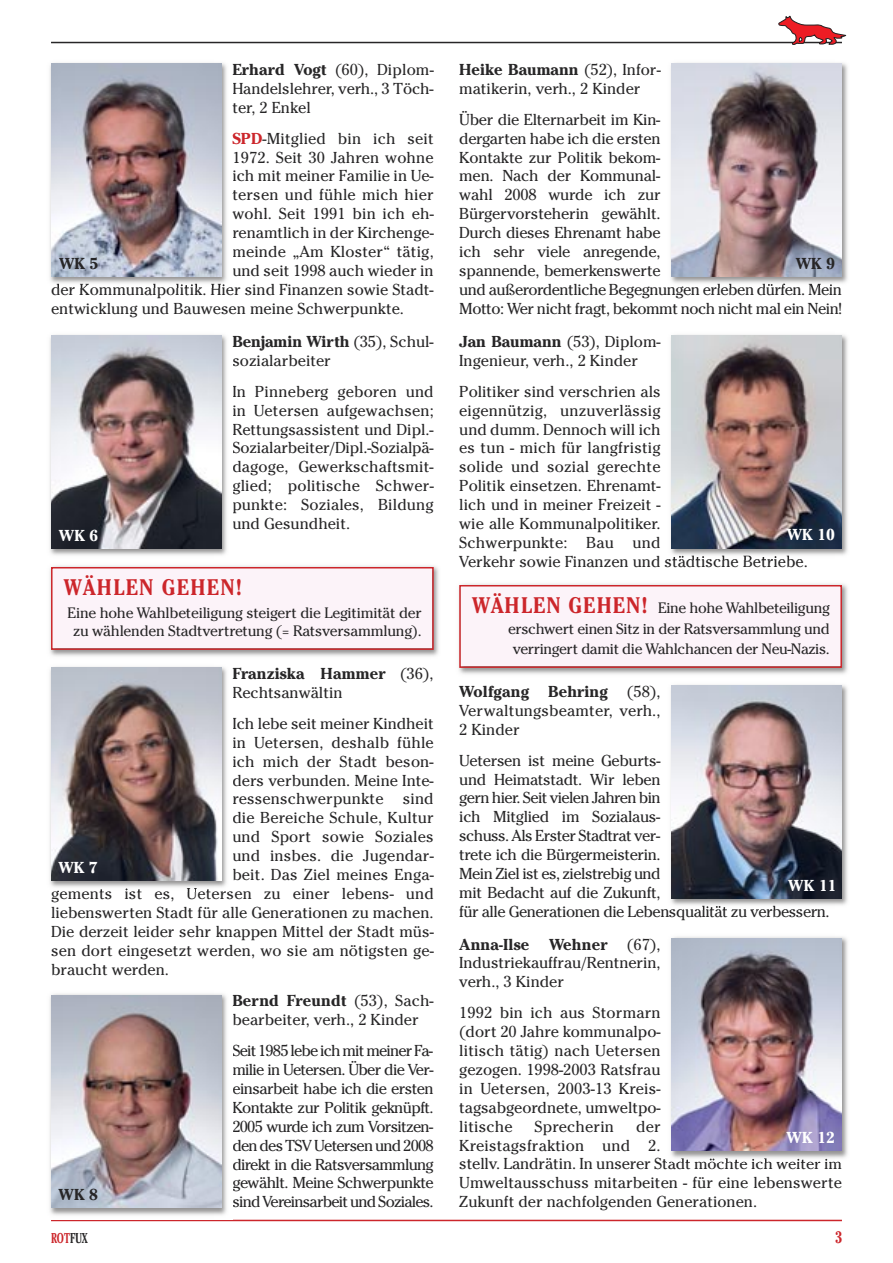
<style>
.page{position:relative;width:893px;height:1263px;background:#fff}
.page>*{position:absolute;margin:0;border:0;box-sizing:border-box;transform-origin:0 0}
.t1{font:700 condensed 22.5px "Cheltenham";letter-spacing:.06em;color:#cc262b}
.t2{font:700 16.5px "Cheltenham";color:#cc262b;scale:.75 1}
.t3{font:15.75px/18.9px "Cheltenham";color:#272627}
.t4{font:15.75px/18.9px "Cheltenham";letter-spacing:-.02em;color:#272627}
.t5{font:15.75px/18.9px "Cheltenham";letter-spacing:-.03em;color:#272627}
.t6{font:700 15.75px "Cheltenham";color:#fff}
.t7{font:700 15.75px "Cheltenham";color:#272627}
.t8{font:15px/20.2px "Cheltenham";letter-spacing:-.025em;color:#272627;text-align:center}
.t9{font:700 condensed 14.25px "Cheltenham";color:#cc262b;scale:.75 1}
.s1{font-weight:700}
.s2{font-weight:700;color:#cc262b}
.s3{font-weight:700;font-stretch:condensed;font-size:22.5px;color:#cc262b}
.s4{color:#272627}
</style>
<div class="page">
<hr style="left:51px;top:42px;width:791px;height:1px;background:#272627">
<svg style="left:778px;top:16px;width:69px;height:29px"></svg>
<hr style="left:51px;top:1220px;width:791px;height:1px;background:#cc262b">
<img style="left:50px;top:63px;width:183px;height:225px">
<svg style="left:232px;top:208px;width:1px;height:12px"></svg>
<img style="left:52px;top:284px;width:97px;height:4px">
<img style="left:51px;top:64px;width:170px;height:212px">
<img style="left:50px;top:667px;width:183px;height:225px">
<img style="left:52px;top:888px;width:84px;height:4px">
<img style="left:51px;top:668px;width:170px;height:212px">
<img style="left:50px;top:994px;width:183px;height:221px">
<img style="left:51px;top:995px;width:170px;height:213px">
<img style="left:50px;top:335px;width:183px;height:220px">
<img style="left:51px;top:336px;width:170px;height:212px">
<img style="left:667px;top:63px;width:181px;height:225px">
<img style="left:672px;top:64px;width:170px;height:212px">
<img style="left:666px;top:335px;width:182px;height:225px">
<img style="left:672px;top:336px;width:170px;height:212px">
<img style="left:666px;top:685px;width:182px;height:225px">
<img style="left:672px;top:686px;width:170px;height:212px">
<img style="left:670px;top:937px;width:178px;height:225px">
<img style="left:672px;top:938px;width:170px;height:213px">
<img style="left:50px;top:566px;width:389px;height:90px">
<div style="left:53px;top:568px;width:379px;height:80px;background:#fcf3f9"></div>
<div style="left:51px;top:567px;width:383px;height:83px;border:2px solid #cc262b"></div>
<img style="left:459px;top:584px;width:389px;height:90px">
<div style="left:461px;top:586px;width:379px;height:80px;background:#fcf3f9"></div>
<div style="left:459px;top:585px;width:383px;height:83px;border:2px solid #cc262b"></div>
<p class="t3" style="left:459px;top:62px;width:203px"><span class="s1">Heike Baumann</span> (52), Infor&shy;matikerin, verh., 2 Kinder</p>
<p class="t4" style="left:459px;top:111px;width:384px">Über die Elternarbeit im Kin-<br>dergarten habe ich die ersten<br>Kontakte zur Politik bekom-<br>men. Nach der Kommunal-<br>wahl 2008 wurde ich zur<br>Bürgervorsteherin gewählt.<br>Durch dieses Ehrenamt habe<br>ich sehr viele anregende,<br>spannende, bemerkenswerte<br>und außerordentliche Begegnungen erleben dürfen. Mein<br>Motto: Wer nicht fragt, bekommt noch nicht mal ein Nein!</p>
<p class="t3" style="left:459px;top:334px;width:203px"><span class="s1">Jan Baumann</span> (53), Diplom-<br>Ingenieur, verh., 2 Kinder</p>
<p class="t3" style="left:459px;top:383px;width:350px">Politiker sind verschrien als<br>eigennützig, unzuverlässig<br>und dumm. Dennoch will ich<br>es tun - mich für langfristig<br>solide und sozial gerechte<br>Politik einsetzen. Ehrenamt-<br>lich und in meiner Freizeit -<br>wie alle Kommunalpolitiker.<br>Schwerpunkte: Bau und<br>Verkehr sowie Finanzen und städtische Betriebe.</p>
<p class="t3" style="left:232px;top:62px;width:203px;text-align:justify"><span class="s1">Erhard Vogt</span> (60), Diplom-Handelslehrer, verh., 3 Töch&shy;ter, 2 Enkel</p>
<p class="t3" style="left:232px;top:130px;width:203px"><span class="s2">SPD</span>-Mitglied bin ich seit</p>
<p class="t3" style="left:232px;top:149px;width:203px">1972. Seit 30 Jahren wohne</p>
<p class="t3" style="left:232px;top:168px;width:203px">ich mit meiner Familie in Ue-</p>
<p class="t3" style="left:232px;top:187px;width:203px">tersen und fühle mich hier</p>
<p class="t3" style="left:232px;top:206px;width:203px">wohl. Seit 1991 bin ich eh-</p>
<p class="t3" style="left:232px;top:225px;width:203px">renamtlich in der Kirchenge-</p>
<p class="t3" style="left:232px;top:244px;width:203px">meinde „Am Kloster“ tätig,</p>
<p class="t3" style="left:232px;top:263px;width:203px">und seit 1998 auch wieder in</p>
<p class="t3" style="left:51px;top:282px;width:384px">der Kommunalpolitik. Hier sind Finanzen sowie Stadt-</p>
<p class="t3" style="left:51px;top:300px;width:354px">entwicklung und Bauwesen meine Schwerpunkte.</p>
<p class="t7" style="left:59px;top:258px;width:41px">WK 5</p>
<p class="t7" style="left:796px;top:258px;width:41px">WK 9</p>
<p class="t3" style="left:232px;top:334px;width:203px"><span class="s1">Benjamin Wirth</span> (35), Schul&shy;sozialarbeiter</p>
<p class="t3" style="left:232px;top:383px;width:203px;text-align:justify">In Pinneberg geboren und in Uetersen aufgewachsen; Rettungsassistent und Dipl.- Sozialarbeiter/Dipl.-Sozialpä&shy;dagoge, Gewerkschaftsmit&shy;glied; politische Schwer&shy;punkte: Soziales, Bildung und Gesundheit.</p>
<p class="t6" style="left:59px;top:529px;width:41px">WK 6</p>
<p class="t6" style="left:787px;top:529px;width:50px">WK 10</p>
<h1 class="t1" style="left:64px;top:580px;width:179px">WÄHLEN GEHEN!</h1>
<p class="t8" style="left:68px;top:605px;width:356px;line-height:18px">Eine hohe Wahlbeteiligung steigert die Legitimität der zu wählenden Stadtvertretung (= Ratsversammlung).</p>
<p class="t3" style="left:232px;top:666px;width:203px"><span class="s1">Franziska Hammer</span> (36),<br>Rechtsanwältin</p>
<p class="t3" style="left:232px;top:715px;width:203px">Ich lebe seit meiner Kindheit</p>
<p class="t3" style="left:232px;top:734px;width:203px">in Uetersen, deshalb fühle</p>
<p class="t3" style="left:232px;top:753px;width:203px">ich mich der Stadt beson-</p>
<p class="t3" style="left:232px;top:772px;width:203px">ders verbunden. Meine Inte-</p>
<p class="t3" style="left:232px;top:791px;width:203px">ressenschwerpunkte sind</p>
<p class="t3" style="left:232px;top:810px;width:203px">die Bereiche Schule, Kultur</p>
<p class="t3" style="left:232px;top:829px;width:203px">und Sport sowie Soziales</p>
<p class="t3" style="left:232px;top:848px;width:203px">und insbes. die Jugendar-</p>
<p class="t3" style="left:232px;top:867px;width:203px">beit. Das Ziel meines Enga-</p>
<p class="t3" style="left:51px;top:886px;width:384px">gements ist es, Uetersen zu einer lebens- und</p>
<p class="t3" style="left:51px;top:904px;width:384px">lie benswerten Stadt für alle Generationen zu machen.</p>
<p class="t3" style="left:51px;top:923px;width:384px">Die derzeit leider sehr knappen Mittel der Stadt müs-</p>
<p class="t3" style="left:51px;top:942px;width:384px">sen dort eingesetzt werden, wo sie am nötigsten ge-</p>
<p class="t3" style="left:51px;top:961px;width:119px">braucht werden.</p>
<p class="t3" style="left:232px;top:993px;width:203px"><span class="s1">Bernd Freundt</span> (53), Sach&shy;bearbeiter, verh., 2 Kinder</p>
<p class="t3" style="left:232px;top:1043px;width:203px;text-align:justify">Seit 1985 lebe ich mit meiner Fa&shy;milie in Uetersen. Über die Ver&shy;einsarbeit habe ich die ersten Kontakte zur Politik geknüpft.<br>2005 wurde ich zum Vorsitzen&shy;den des TSV Uetersen und 2008 direkt in die Ratsversammlung gewählt. Meine Schwerpunkte sind Vereinsarbeit und Soziales.</p>
<p class="t6" style="left:58px;top:861px;width:41px">WK 7</p>
<p class="t7" style="left:59px;top:1189px;width:41px">WK 8</p>
<p class="t8" style="left:472px;top:599px;width:359px;text-align:right"><span class="s3">WÄHLEN GEHEN!</span> Eine hohe Wahlbeteiligung erschwert einen Sitz in der Ratsversammlung und verringert damit die Wahlchancen der Neu-Nazis.</p>
<p class="t3" style="left:459px;top:684px;width:203px;text-align:justify"><span class="s1">Wolfgang Behring</span> (58), Verwaltungsbeamter, verh., 2 Kinder</p>
<p class="t5" style="left:459px;top:752px;width:372px">Uetersen ist meine Geburts-<br>und Heimatstadt. Wir leben<br>gern hier. Seit vielen Jahren bin<br>ich Mitglied im Sozialaus-<br>schuss. Als Erster Stadtrat ver-<br>trete ich die Bürgermeisterin.<br>Mein Ziel ist es, zielstrebig und<br>mit Bedacht auf die Zukunft,<br>für alle Generationen die Lebensqualität zu verbessern.</p>
<p class="t3" style="left:459px;top:936px;width:203px;text-align:justify"><span class="s1">Anna-Ilse Wehner</span> (67), Industriekauffrau/Rentnerin, verh., 3 Kinder</p>
<p class="t3" style="left:459px;top:1005px;width:203px;text-align:justify">1992 bin ich aus Stormarn (dort 20 Jahre kommunalpo&shy;litisch tätig) nach Uetersen gezogen. 1998-2003 Ratsfrau in Uetersen, 2003-13 Kreis&shy;tagsabgeordnete, umweltpo&shy;litische</p>
<p class="t6" style="left:788px;top:879px;width:50px">WK 11</p>
<p class="t3" style="left:535px;top:1118px;width:81px">Sprecherin</p>
<p class="t3" style="left:459px;top:1118px;width:384px;text-indent:177px">der<br>Kreistagsfraktion und 2.<br>stellv. Landrätin. In unserer Stadt möchte ich weiter im Umweltausschuss mitarbeiten - für eine lebenswerte Zukunft der nachfolgenden Generationen.</p>
<p class="t6" style="left:787px;top:1132px;width:50px">WK 12</p>
<p class="t9" style="left:51px;top:1233px;width:51px">ROT<span class="s4">FUX</span></p>
<p class="t2" style="left:835px;top:1231px;width:11px">3</p>
</div>
